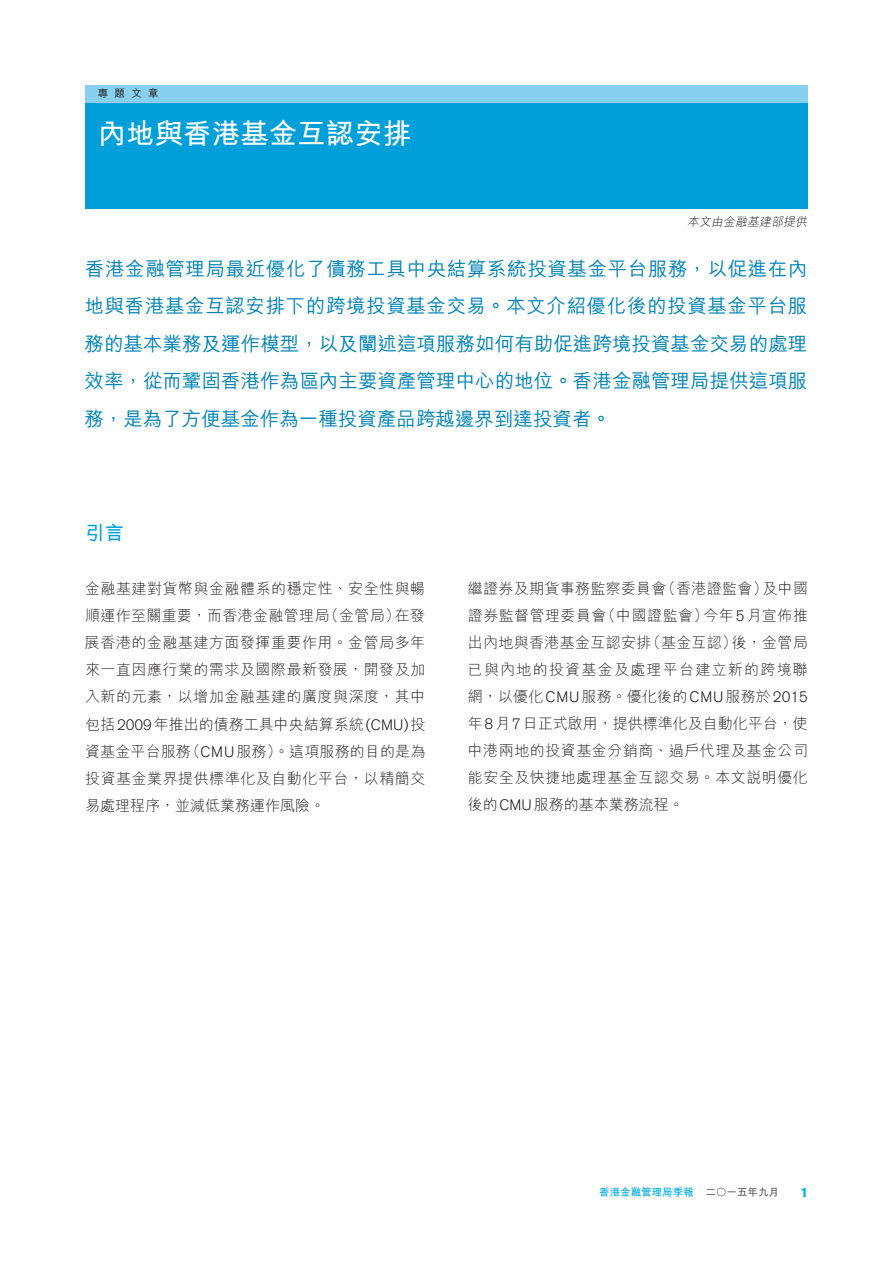
<style>
.page{position:relative;width:893px;height:1263px;background:#fff}
.page>*{position:absolute;margin:0;border:0;box-sizing:border-box;transform-origin:0 0}
.t1{font:700 28.5px "M Hei HK";color:#fff}
.t2{font:500 19.5px/37.5px "M Hei HK";color:#0083b6;text-align:justify}
.t3{font:700 19.5px "M Hei HK";color:#009fda}
.t4{font:300 15px/27px "M Hei HK";letter-spacing:.035em;color:#231f20;text-align:justify}
.t5{font:700 13.5px "Akzidenz Grotesk BQ";color:#00ade2}
.t6{font:italic 300 12px "M Hei HK";color:#231f20}
.t7{font:700 10.5px "M Hei HK";color:#00ade2}
.t8{font:500 10.5px "M Hei HK";color:#231f20}
.s1{font-family:"Akzidenz Grotesk BQ"}
.s2{color:#57585a}
</style>
<div class="page">
<div style="left:85px;top:85px;width:723px;height:123px;background:#009fda"></div>
<div style="left:85px;top:85px;width:723px;height:17px;background:#88d0ef"></div>
<p class="t8" style="left:98px;top:86px;width:62px">專題文章</p>
<h1 class="t1" style="left:98px;top:113px;width:315px">內地與香港基金互認安排</h1>
<p class="t6" style="left:687px;top:215px;width:124px">本文由金融基建部提供</p>
<p class="t2" style="left:84px;top:248px;width:725px">香港金融管理局最近優化了債務工具中央結算系統投資基金平台服務，以促進在內地與香港基金互認安排下的跨境投資基金交易。本文介紹優化後的投資基金平台服務的基本業務及運作模型，以及闡述這項服務如何有助促進跨境投資基金交易的處理效率，從而鞏固香港作為區內主要資產管理中心的地位。香港金融管理局提供這項服務，是為了方便基金作為一種投資產品跨越邊界到達投資者。</p>
<h2 class="t3" style="left:85px;top:519px;width:40px">引言</h2>
<p class="t4" style="left:85px;top:575px;width:342px">金融基建對貨幣與金融體系的穩定性、安全性與暢順運作至關重要，而香港金融管理局（金管局）在發展香港的金融基建方面發揮重要作用。金管局多年來一直因應行業的需求及國際最新發展，開發及加入新的元素，以增加金融基建的廣度與深度，其中包括<span class="s1">2009</span>年推出的債務工具中央結算系統<span class="s1">(CMU)</span>投資基金平台服務（<span class="s1">CMU</span>服務）。這項服務的目的是為投資基金業界提供標準化及自動化平台，以精簡交易處理程序，並減低業務運作風險。</p>
<p class="t4" style="left:468px;top:575px;width:342px">繼證券及期貨事務監察委員會（香港證監會）及中國證券監督管理委員會（中國證監會）今年<span class="s1">5</span>月宣佈推出內地與香港基金互認安排（基金互認）後，金管局已與內地的投資基金及處理平台建立新的跨境聯網，以優化<span class="s1">CMU</span>服務。優化後的<span class="s1">CMU</span>服務於<span class="s1">2015</span>年<span class="s1">8</span>月<span class="s1">7</span>日正式啟用，提供標準化及自動化平台，使中港兩地的投資基金分銷商、過戶代理及基金公司能安全及快捷地處理基金互認交易。本文說明優化後的<span class="s1">CMU</span>服務的基本業務流程。</p>
<p class="t7" style="left:599px;top:1184px;width:181px">香港金融管理局季報 <span class="s2">二〇一五年九月</span></p>
<p class="t5" style="left:800px;top:1184px;width:9px">1</p>
</div>
